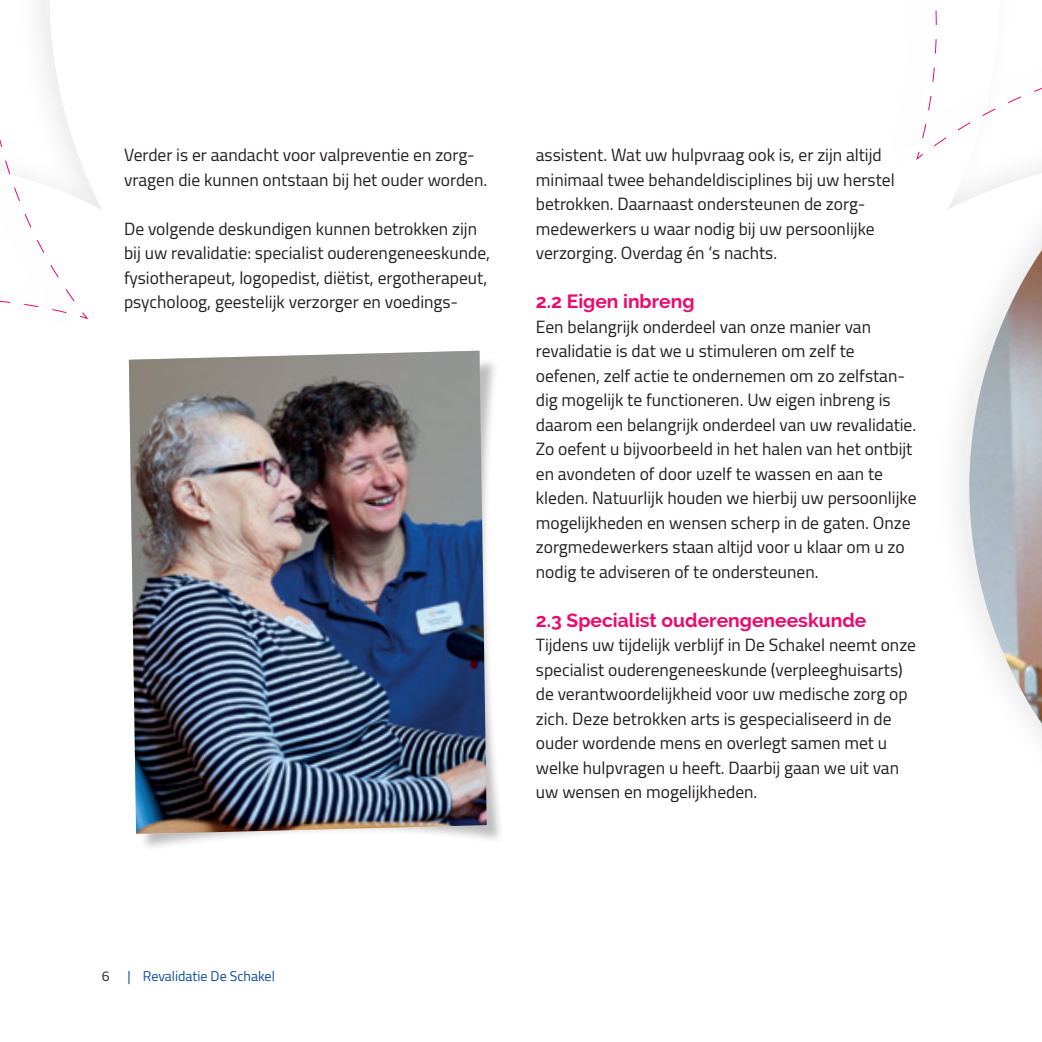
<style>
.page{position:relative;width:1042px;height:1042px;background:#fff}
.page>*{position:absolute;margin:0;border:0;box-sizing:border-box;transform-origin:0 0}
.t1{font:700 19.25px "Raleway";color:#ec096d}
.t2{font:17.5px/24.5px "Cairo";color:#231f20}
.t3{font:14px "Cairo";color:#0d4da1}
.t4{font:14px "Cairo";color:#231f20}
</style>
<div class="page">
<svg style="left:969px;top:87px;width:73px;height:650px"></svg>
<img style="left:969px;top:250px;width:73px;height:474px">
<div style="left:137px;top:357px;width:368px;height:495px;background:#231f20;opacity:.3"></div>
<img style="left:129px;top:351px;width:358px;height:483px">
<p class="t2" style="left:124px;top:142px;width:365px">Verder is er aandacht voor valpreventie en zorg&shy;vragen die kunnen ontstaan bij het ouder worden.</p>
<p class="t2" style="left:124px;top:216px;width:367px">De volgende deskundigen kunnen betrokken zijn bij uw revalidatie: specialist ouderengeneeskunde, fysiotherapeut, logopedist, diëtist, ergotherapeut, psycholoog, geestelijk verzorger en voedings-</p>
<p class="t2" style="left:536px;top:142px;width:360px">assistent. Wat uw hulpvraag ook is, er zijn altijd minimaal twee behandeldisciplines bij uw herstel betrokken. Daarnaast ondersteunen de zorg&shy;medewerkers u waar nodig bij uw persoonlijke verzorging. Overdag én ‘s nachts.</p>
<p class="t1" style="left:536px;top:290px;width:160px">2.2 Eigen inbreng</p>
<p class="t2" style="left:536px;top:314px;width:382px">Een belangrijk onderdeel van onze manier van revalidatie is dat we u stimuleren om zelf te oefenen, zelf actie te ondernemen om zo zelfstan&shy;dig mogelijk te functioneren. Uw eigen inbreng is daarom een belangrijk onderdeel van uw revalidatie.<br>Zo oefent u bijvoorbeeld in het halen van het ontbijt en avondeten of door uzelf te wassen en aan te kleden. Natuurlijk houden we hierbij uw persoonlijke mogelijkheden en wensen scherp in de gaten. Onze zorgmedewerkers staan altijd voor u klaar om u zo nodig te adviseren of te ondersteunen.</p>
<p class="t1" style="left:536px;top:609px;width:332px">2.3 Specialist ouderengeneeskunde</p>
<p class="t2" style="left:536px;top:632px;width:382px">Tijdens uw tijdelijk verblijf in De Schakel neemt onze specialist ouderengeneeskunde (verpleeghuisarts) de verantwoordelijkheid voor uw medische zorg op zich. Deze betrokken arts is gespecialiseerd in de ouder wordende mens en overlegt samen met u welke hulpvragen u heeft. Daarbij gaan we uit van uw wensen en mogelijkheden.</p>
<p class="t4" style="left:102px;top:964px;width:9px">6</p>
<p class="t3" style="left:127px;top:964px;width:149px">| Revalidatie De Schakel</p>
</div>
